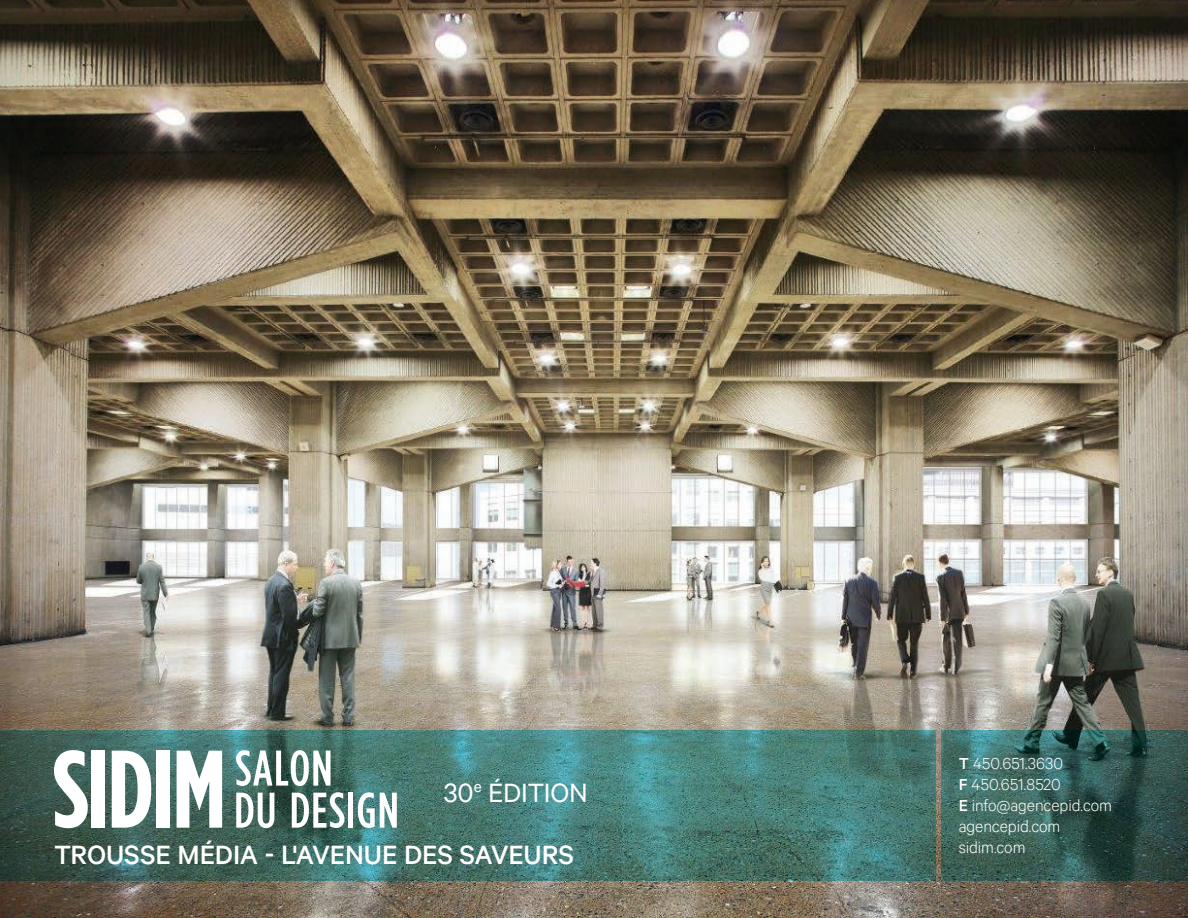
<style>
.page{position:relative;width:1188px;height:918px;background:#fff}
.page>*{position:absolute;margin:0;border:0;box-sizing:border-box;transform-origin:0 0}
.t1{font:500 30px "Calibre";letter-spacing:-.005em;color:#fff}
.t2{font:30px "Calibre";letter-spacing:-.005em;color:#fff}
.t3{font:300 18px/21px "Calibre";letter-spacing:-.005em;color:#fff}
.s1{font-weight:500}
</style>
<div class="page">
<img style="left:0;top:0;width:1188px;height:918px">
<img style="left:0;top:731px;width:936px;height:149px">
<svg style="left:54px;top:750px;width:34px;height:78px"></svg>
<div style="left:91px;top:751px;width:14px;height:77px;background:#fff"></div>
<svg style="left:112px;top:751px;width:39px;height:77px"></svg>
<div style="left:156px;top:751px;width:14px;height:77px;background:#fff"></div>
<svg style="left:177px;top:751px;width:45px;height:77px"></svg>
<svg style="left:236px;top:750px;width:95px;height:36px"></svg>
<svg style="left:236px;top:793px;width:38px;height:35px"></svg>
<svg style="left:292px;top:792px;width:52px;height:36px"></svg>
<div style="left:348px;top:793px;width:5px;height:35px;background:#fff"></div>
<svg style="left:358px;top:792px;width:39px;height:36px"></svg>
<img style="left:941px;top:731px;width:247px;height:149px">
<h1 class="t2" style="left:444px;top:775px;width:146px">30<sup>e</sup> ÉDITION</h1>
<h1 class="t1" style="left:54px;top:837px;width:521px">TROUSSE MÉDIA - L'AVENUE DES SAVEURS</h1>
<p class="t3" style="left:959px;top:752px;width:155px"><span class="s1">T</span> 450.651.3630<br><span class="s1">F</span> 450.651.8520<br><span class="s1">E</span> info@agencepid.com agencepid.com sidim.com</p>
</div>
